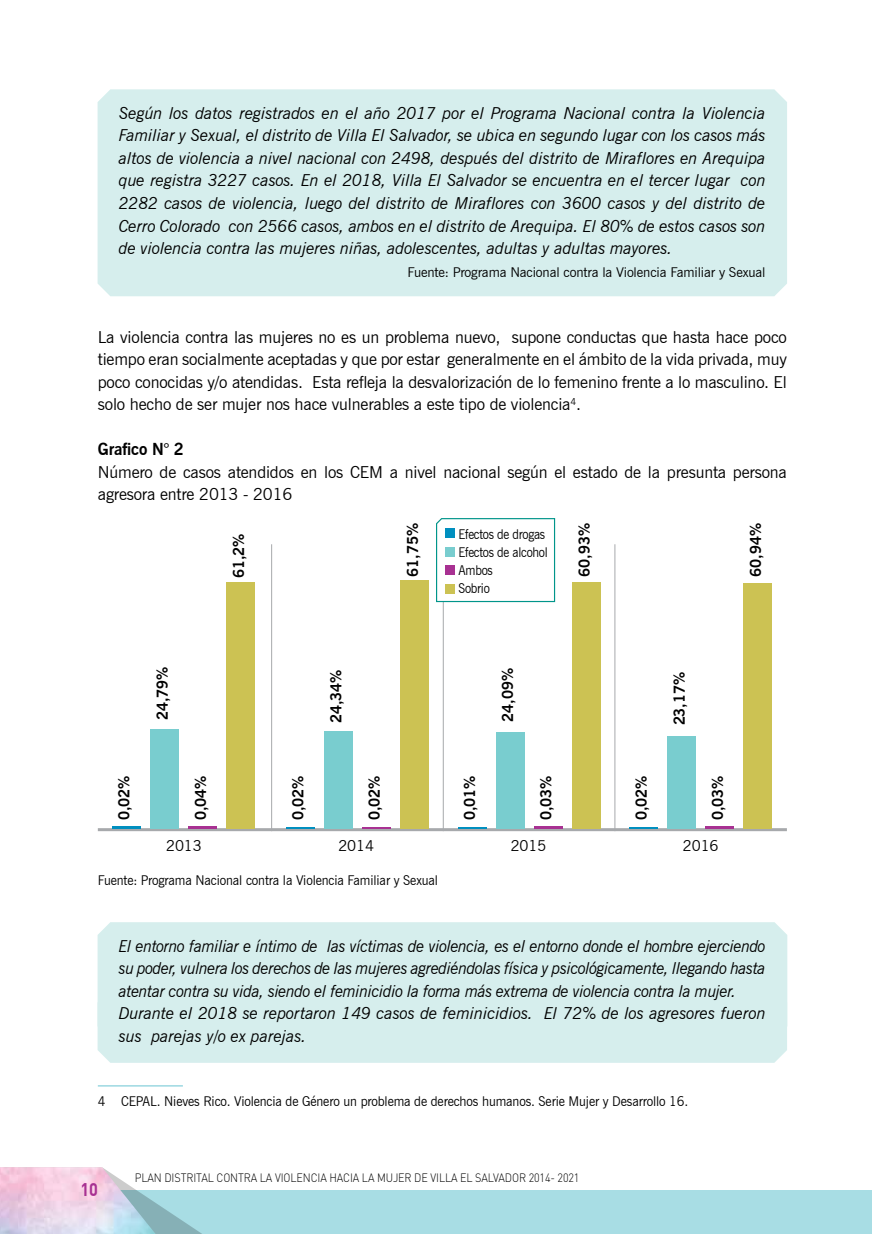
<style>
.page{position:relative;width:872px;height:1234px;background:#fff}
.page>*{position:absolute;margin:0;border:0;box-sizing:border-box;transform-origin:0 0}
.t1{font:700 18px "DIN";color:#a83192;scale:.9 1}
.t2{font:italic 16.5px/22.5px "News Gothic BT";letter-spacing:-.025em;color:#000;text-align:justify}
.t3{font:16.5px/22.5px "News Gothic BT";letter-spacing:-.01em;color:#000;text-align:justify}
.t4{font:italic 16.5px/22.5px "News Gothic BT";letter-spacing:-.025em;color:#000;scale:.96 1}
.t5{font:700 16.5px "News Gothic BT";letter-spacing:-.01em;color:#000}
.t6{font:700 15px "News Gothic BT";letter-spacing:-.01em;color:#000}
.t7{font:15px "News Gothic BT";letter-spacing:-.01em;color:#000}
.t8{font:13.5px "News Gothic BT";letter-spacing:-.01em;color:#000;scale:.95 1}
.t9{font:13.5px "News Gothic BT";letter-spacing:-.01em;color:#000}
.t10{font:13.5px/18px "News Gothic BT";letter-spacing:-.01em;color:#000;scale:.9 1}
.t11{font:300 12px "DIN";letter-spacing:-.01em;color:#000;scale:.9 1}
</style>
<div class="page">
<div style="left:98px;top:89px;width:689px;height:207px;background:#d6eeed"></div>
<div style="left:98px;top:922px;width:689px;height:67px;background:#d6eeed"></div>
<div style="left:98px;top:989px;width:689px;height:73px;background:#d6eeed"></div>
<hr style="left:98px;top:1084px;width:85px;height:2px;background:#9bd8e1">
<hr style="left:98px;top:828px;width:689px;height:3px;background:#a7a9ac">
<hr style="left:271px;top:544px;width:1px;height:287px;background:#a7a9ac">
<hr style="left:443px;top:544px;width:1px;height:287px;background:#a7a9ac">
<hr style="left:614px;top:544px;width:1px;height:287px;background:#a7a9ac">
<hr style="left:113px;top:826px;width:28px;height:2px;background:#008fbf">
<svg style="left:286px;top:827px;width:28px;height:1px"></svg>
<svg style="left:458px;top:827px;width:28px;height:1px"></svg>
<svg style="left:629px;top:827px;width:29px;height:1px"></svg>
<div style="left:227px;top:582px;width:28px;height:246px;background:#ccc253"></div>
<div style="left:400px;top:580px;width:28px;height:248px;background:#ccc253"></div>
<div style="left:572px;top:582px;width:28px;height:246px;background:#ccc253"></div>
<div style="left:743px;top:583px;width:28px;height:245px;background:#ccc253"></div>
<div style="left:151px;top:728px;width:28px;height:100px;background:#79cdcf"></div>
<div style="left:324px;top:730px;width:28px;height:98px;background:#79cdcf"></div>
<div style="left:496px;top:732px;width:28px;height:96px;background:#79cdcf"></div>
<div style="left:667px;top:735px;width:29px;height:93px;background:#79cdcf"></div>
<hr style="left:189px;top:826px;width:28px;height:2px;background:#a83192">
<svg style="left:362px;top:827px;width:28px;height:1px"></svg>
<hr style="left:534px;top:826px;width:28px;height:2px;background:#a83192">
<hr style="left:705px;top:826px;width:28px;height:2px;background:#a83192">
<svg style="left:436px;top:518px;width:120px;height:84px"></svg>
<div style="left:445px;top:528px;width:9px;height:9px;background:#008fbf"></div>
<div style="left:445px;top:547px;width:9px;height:9px;background:#79cdcf"></div>
<div style="left:445px;top:565px;width:9px;height:9px;background:#a83192"></div>
<div style="left:445px;top:584px;width:9px;height:9px;background:#ccc253"></div>
<div style="left:89px;top:1189px;width:783px;height:44px;background:#a8dde4"></div>
<svg style="left:183px;top:1189px;width:70px;height:44px"></svg>
<img style="left:0;top:1167px;width:183px;height:66px">
<p class="t2" style="left:119px;top:102px;width:648px">Según los datos registrados en el año 2017 por el Programa Nacional contra la Violencia Familiar y Sexual, el distrito de Villa El Salvador, se ubica en segundo lugar con los casos más altos de violencia a nivel nacional con 2498, después del distrito de Miraflores en Arequipa que registra 3227 casos. En el 2018, Villa El Salvador se encuentra en el tercer lugar con 2282 casos de violencia, luego del distrito de Miraflores con 3600 casos y del distrito de Cerro Colorado con 2566 casos, ambos en el distrito de Arequipa. El 80% de estos casos son de violencia contra las mujeres niñas, adolescentes, adultas y adultas mayores.</p>
<p class="t9" style="left:407px;top:263px;width:360px">Fuente: Programa Nacional contra la Violencia Familiar y Sexual</p>
<p class="t3" style="left:98px;top:325px;width:690px">La violencia contra las mujeres no es un problema nuevo, supone conductas que hasta hace poco tiempo eran socialmente aceptadas y que por estar generalmente en el ámbito de la vida privada, muy poco conocidas y/o atendidas. Esta refleja la desvalorización de lo femenino frente a lo masculino. El solo hecho de ser mujer nos hace vulnerables a este tipo de violencia<sup>4</sup>.</p>
<p class="t5" style="left:98px;top:439px;width:87px">Grafico N° 2</p>
<p class="t3" style="left:98px;top:460px;width:690px">Número de casos atendidos en los CEM a nivel nacional según el estado de la presunta persona agresora entre 2013 - 2016</p>
<p class="t6" style="left:230px;top:578px;width:46px;rotate:-90deg">61,2%</p>
<p class="t6" style="left:403px;top:576px;width:55px;rotate:-90deg">61,75%</p>
<p class="t6" style="left:575px;top:576px;width:55px;rotate:-90deg">60,93%</p>
<p class="t6" style="left:747px;top:576px;width:55px;rotate:-90deg">60,94%</p>
<p class="t10" style="left:458px;top:524px;width:101px">Efectos de drogas<br>Efectos de alcohol<br>Ambos<br>Sobrio</p>
<p class="t6" style="left:115px;top:820px;width:46px;rotate:-90deg">0,02%</p>
<p class="t6" style="left:153px;top:719px;width:55px;rotate:-90deg">24,79%</p>
<p class="t6" style="left:327px;top:723px;width:55px;rotate:-90deg">24,34%</p>
<p class="t6" style="left:499px;top:721px;width:55px;rotate:-90deg">24,09%</p>
<p class="t6" style="left:670px;top:725px;width:55px;rotate:-90deg">23,17%</p>
<p class="t6" style="left:192px;top:820px;width:46px;rotate:-90deg">0,04%</p>
<p class="t6" style="left:289px;top:820px;width:46px;rotate:-90deg">0,02%</p>
<p class="t6" style="left:365px;top:820px;width:46px;rotate:-90deg">0,02%</p>
<p class="t6" style="left:460px;top:820px;width:46px;rotate:-90deg">0,01%</p>
<p class="t6" style="left:537px;top:820px;width:46px;rotate:-90deg">0,03%</p>
<p class="t6" style="left:632px;top:820px;width:46px;rotate:-90deg">0,02%</p>
<p class="t6" style="left:708px;top:820px;width:46px;rotate:-90deg">0,03%</p>
<p class="t7" style="left:166px;top:836px;width:37px">2013</p>
<p class="t7" style="left:338px;top:836px;width:37px">2014</p>
<p class="t7" style="left:510px;top:836px;width:37px">2015</p>
<p class="t7" style="left:683px;top:836px;width:37px">2016</p>
<p class="t8" style="left:98px;top:872px;width:360px">Fuente: Programa Nacional contra la Violencia Familiar y Sexual</p>
<p class="t4" style="left:119px;top:934px;width:675px">El entorno familiar e íntimo de las víctimas de violencia, es el entorno donde el hombre ejerciendo su poder, vulnera los derechos de las mujeres agrediéndolas física y psicológicamente, llegando hasta atentar contra su vida, siendo el feminicidio la forma más extrema de violencia contra la mujer.<br>Durante el 2018 se reportaron 149 casos de feminicidios. El 72% de los agresores fueron sus parejas y/o ex parejas.</p>
<p class="t8" style="left:98px;top:1093px;width:623px">4 CEPAL. Nieves Rico. Violencia de Género un problema de derechos humanos. Serie Mujer y Desarrollo 16.</p>
<p class="t1" style="left:80px;top:1177px;width:21px">10</p>
<p class="t11" style="left:135px;top:1170px;width:495px">PLAN DISTRITAL CONTRA LA VIOLENCIA HACIA LA MUJER DE VILLA EL SALVADOR 2014- 2021</p>
</div>
